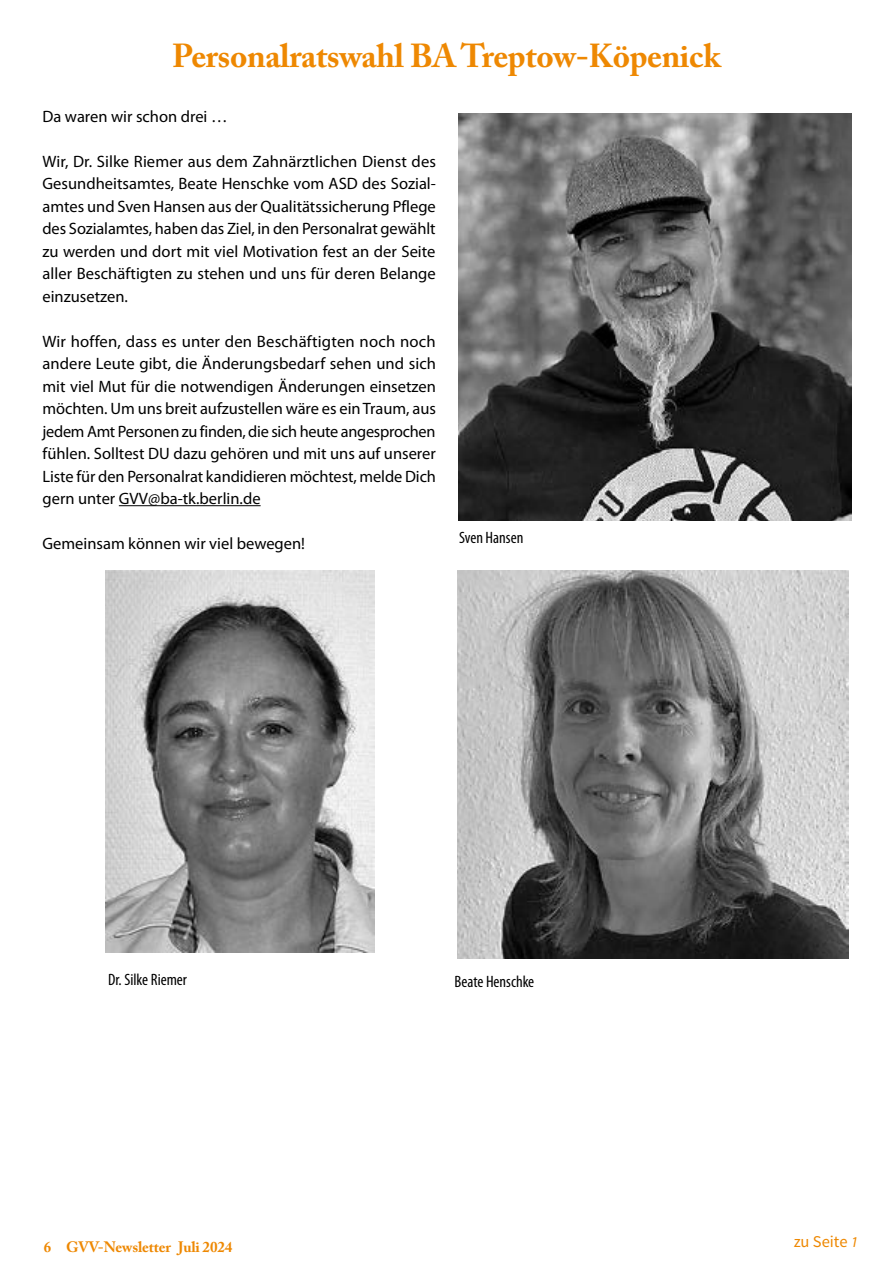
<style>
.page{position:relative;width:893px;height:1263px;background:#fff}
.page>*{position:absolute;margin:0;border:0;box-sizing:border-box;transform-origin:0 0}
.H1-UE_22pt_orange{font:700 33px "Adobe Caslon Pro";letter-spacing:-.01em;color:#ee8802}
.fliestext_2-spaltig{font:16.5px/22.5px "Myriad Pro";color:#000;text-align:justify}
.t1{font:condensed 16.5px "Myriad Pro";color:#000}
.textanker_zurueck{font:16.5px "Source Sans Pro";color:#ee8802}
.t2{font:700 15px "Adobe Caslon Pro";letter-spacing:-.01em;color:#ee8802}
.s1{font-family:"Myriad Pro";font-style:italic;font-size:15px}
</style>
<div class="page">
<hr style="left:119px;top:505px;width:142px;height:1px;background:#000">
<img style="left:458px;top:113px;width:393px;height:407px">
<img style="left:457px;top:570px;width:392px;height:389px">
<img style="left:106px;top:570px;width:268px;height:383px">
<h1 class="H1-UE_22pt_orange" style="left:172px;top:36px;width:550px">Personalratswahl BA Treptow-Köpenick</h1>
<p class="fliestext_2-spaltig" style="left:43px;top:104px;width:186px">Da waren wir schon drei …</p>
<p class="fliestext_2-spaltig" style="left:43px;top:149px;width:395px">Wir, Dr. Silke Riemer aus dem Zahnärztlichen Dienst des Gesundheitsamtes, Beate Henschke vom ASD des Sozial&shy;amtes und Sven Hansen aus der Qualitätssicherung Pflege des Sozialamtes, haben das Ziel, in den Personalrat gewählt zu werden und dort mit viel Motivation fest an der Seite aller Beschäftigten zu stehen und uns für deren Belange einzusetzen.</p>
<p class="fliestext_2-spaltig" style="left:43px;top:329px;width:395px">Wir hoffen, dass es unter den Beschäftigten noch noch andere Leute gibt, die Änderungsbedarf sehen und sich mit viel Mut für die notwendigen Änderungen einsetzen möchten. Um uns breit aufzustellen wäre es ein Traum, aus jedem Amt Personen zu finden, die sich heute angesprochen fühlen. Solltest DU dazu gehören und mit uns auf unserer Liste für den Personalrat kandidieren möchtest, melde Dich gern unter GVV@ba-tk.berlin.de</p>
<p class="fliestext_2-spaltig" style="left:43px;top:532px;width:264px">Gemeinsam können wir viel bewegen!</p>
<p class="t1" style="left:459px;top:528px;width:66px">Sven Hansen</p>
<p class="t1" style="left:108px;top:969px;width:81px">Dr. Silke Riemer</p>
<p class="t1" style="left:454px;top:971px;width:81px">Beate Henschke</p>
<p class="t2" style="left:44px;top:1238px;width:190px">6 GVV-Newsletter Juli 2024</p>
<p class="textanker_zurueck" style="left:794px;top:1231px;width:66px">zu Seite <span class="s1">1</span></p>
</div>
